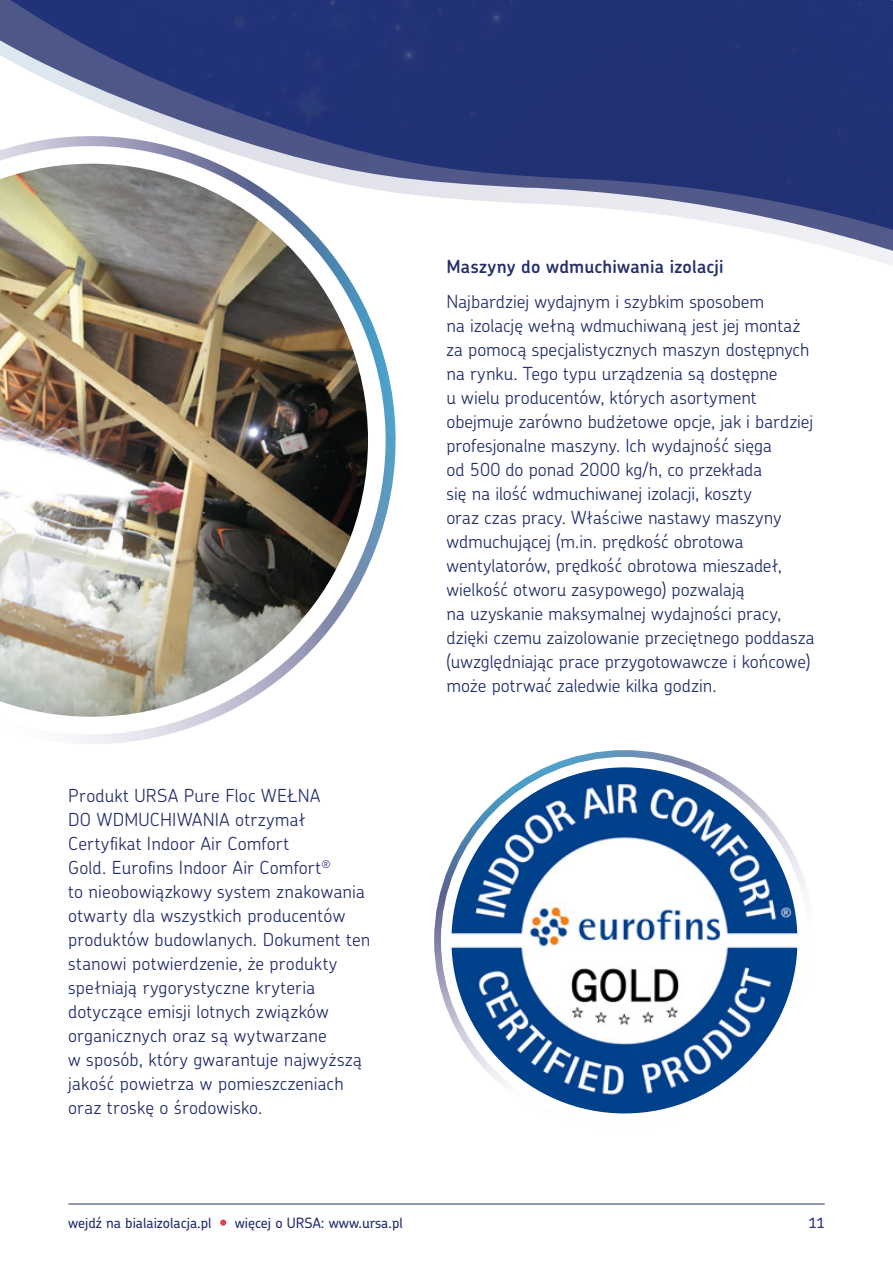
<style>
.page{position:relative;width:893px;height:1263px;background:#fff}
.page>*{position:absolute;margin:0;border:0;box-sizing:border-box;transform-origin:0 0}
.t1{font:300 18px/24px "Chevin Pro";letter-spacing:.005em;color:#232e6a}
.t2{font:600 18px "Chevin Pro";letter-spacing:.01em;color:#232e6a}
.t3{font:500 14.25px "Chevin Pro";color:#232e6a}
</style>
<div class="page">
<hr style="left:69px;top:1203px;width:755px;height:1px;background:#232e6a">
<svg style="left:220px;top:1219px;width:6px;height:7px"></svg>
<svg style="left:0;top:0;width:893px;height:266px;fill:#223277"></svg>
<img style="left:451px;top:767px;width:346px;height:346px;border-radius:173px">
<svg style="left:0;top:115px;width:422px;height:629px"></svg>
<img style="left:0;top:164px;width:368px;height:553px">
<p class="t1" style="left:68px;top:783px;width:304px">Produkt URSA Pure Floc WEŁNA<br>DO WDMUCHIWANIA otrzymał Certyfikat Indoor Air Comfort<br>Gold. Eurofins Indoor Air Comfort<sup>®<br></sup>to nieobowiązkowy system znakowania otwarty dla wszystkich producentów produktów budowlanych. Dokument ten stanowi potwierdzenie, że produkty spełniają rygorystyczne kryteria dotyczące emisji lotnych związków organicznych oraz są wytwarzane<br>w sposób, który gwarantuje najwyższą jakość powietrza w pomieszczeniach oraz troskę o środowisko.</p>
<p class="t2" style="left:446px;top:254px;width:279px">Maszyny do wdmuchiwania izolacji</p>
<p class="t1" style="left:446px;top:289px;width:370px">Najbardziej wydajnym i szybkim sposobem<br>na izolację wełną wdmuchiwaną jest jej montaż za pomocą specjalistycznych maszyn dostępnych na rynku. Tego typu urządzenia są dostępne<br>u wielu producentów, których asortyment obejmuje zarówno budżetowe opcje, jak i bardziej profesjonalne maszyny. Ich wydajność sięga<br>od 500 do ponad 2000 kg/h, co przekłada<br>się na ilość wdmuchiwanej izolacji, koszty<br>oraz czas pracy. Właściwe nastawy maszyny wdmuchującej (m.in. prędkość obrotowa wentylatorów, prędkość obrotowa mieszadeł, wielkość otworu zasypowego) pozwalają<br>na uzyskanie maksymalnej wydajności pracy, dzięki czemu zaizolowanie przeciętnego poddasza (uwzględniając prace przygotowawcze i końcowe) może potrwać zaledwie kilka godzin.</p>
<p class="t3" style="left:68px;top:1213px;width:145px">wejdź na bialaizolacja.pl</p>
<p class="t3" style="left:235px;top:1213px;width:170px">więcej o URSA: www.ursa.pl</p>
<p class="t3" style="left:809px;top:1213px;width:17px">11</p>
</div>
